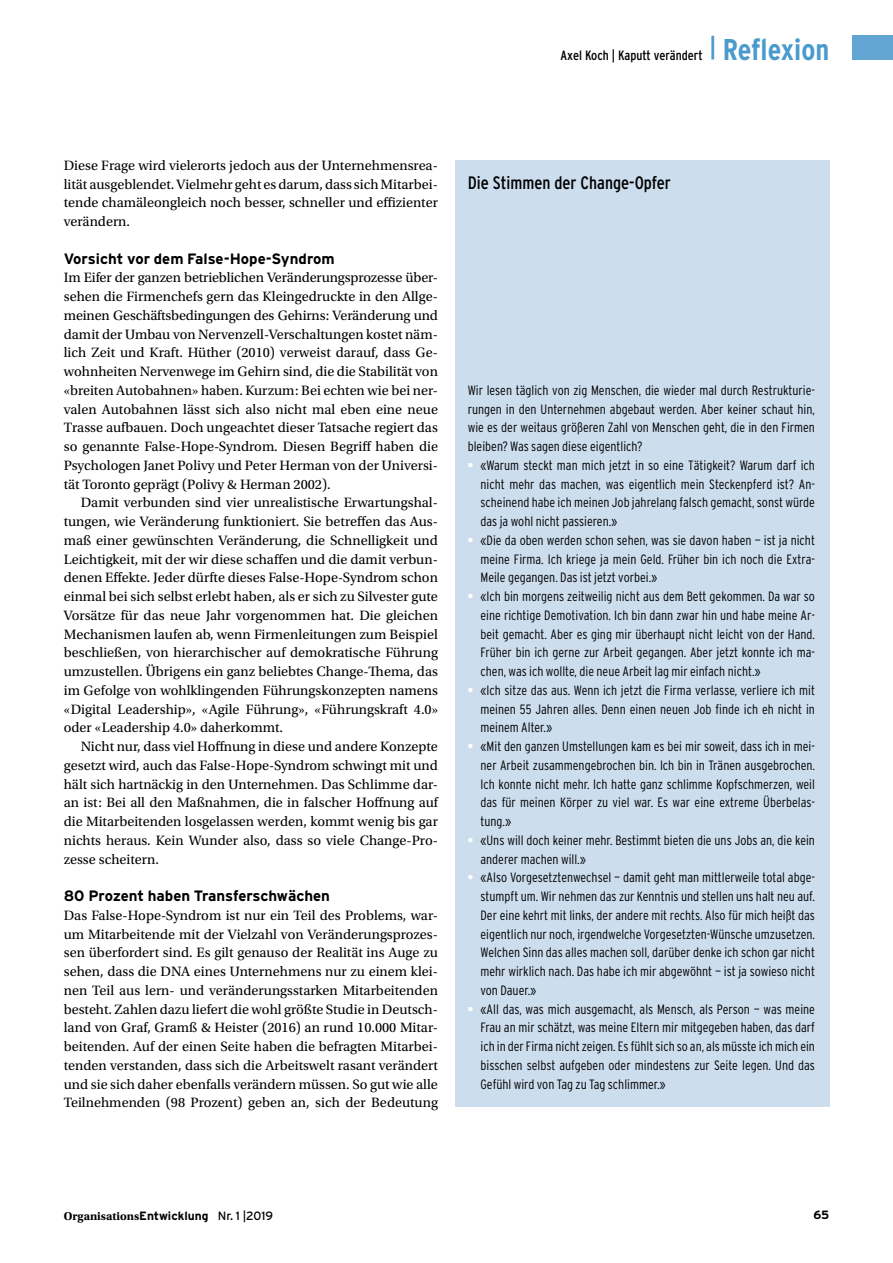
<style>
.page{position:relative;width:893px;height:1263px;background:#fff}
.page>*{position:absolute;margin:0;border:0;box-sizing:border-box;transform-origin:0 0}
.t1{font:condensed 18px "Interstate";color:#000}
.t2{font:700 15px "Interstate";color:#000}
.t3{font:14.25px/18.8px "Utopia Std";color:#000}
.t4{font:300 condensed 13.5px/18.8px "Interstate";color:#000;text-align:justify}
.t5{font:condensed 13.5px "Interstate";color:#000}
.t6{font:700 12px "Utopia Std";color:#000}
.t7{font:700 12px "Interstate";color:#000}
.s1{font-weight:700;font-size:30px;color:#4a9bcd}
.s2{font-weight:700;color:#fff}
.s3{font-family:"Interstate"}
.s4{font-family:"Interstate";font-weight:400}
</style>
<div class="page">
<div style="left:852px;top:36px;width:41px;height:24px;background:#62a4d2"></div>
<div style="left:455px;top:161px;width:374px;height:946px;background:#cde"></div>
<p class="t5" style="left:561px;top:47px;width:270px">Axel Koch | Kaputt verändert <sup>|</sup> <span class="s1">Reflexion</span></p>
<p class="t3" style="left:64px;top:156px;width:376px">Diese Frage wird vielerorts jedoch aus der Unternehmensrea&shy;lität ausgeblendet. Vielmehr geht es darum, dass sich Mitarbei&shy;tende chamäleongleich noch besser, schneller und effizienter verändern.</p>
<p class="t2" style="left:64px;top:250px;width:272px">Vorsicht vor dem False-Hope-Syndrom</p>
<p class="t3" style="left:64px;top:269px;width:376px">Im Eifer der ganzen betrieblichen Veränderungsprozesse über&shy;sehen die Firmenchefs gern das Kleingedruckte in den Allge&shy;meinen Geschäftsbedingungen des Gehirns: Veränderung und damit der Umbau von Nervenzell-Verschaltungen kostet näm&shy;lich Zeit und Kraft. Hüther (2010) verweist darauf, dass Ge&shy;wohnheiten Nervenwege im Gehirn sind, die die Stabilität von «breiten Autobahnen» haben. Kurzum: Bei echten wie bei ner&shy;valen Autobahnen lässt sich also nicht mal eben eine neue Trasse aufbauen. Doch ungeachtet dieser Tatsache regiert das so genannte False-Hope-Syndrom. Diesen Begriff haben die Psychologen Janet Polivy und Peter Herman von der Universi&shy;tät Toronto geprägt (Polivy &amp; Herman 2002).</p>
<p class="t3" style="left:64px;top:494px;width:376px;text-align:justify;text-indent:17px">Damit verbunden sind vier unrealistische Erwartungshal&shy;tungen, wie Veränderung funktioniert. Sie betreffen das Aus&shy;maß einer gewünschten Veränderung, die Schnelligkeit und Leichtigkeit, mit der wir diese schaffen und die damit verbun&shy;denen Effekte. Jeder dürfte dieses False-Hope-Syndrom schon einmal bei sich selbst erlebt haben, als er sich zu Silvester gute Vorsätze für das neue Jahr vorgenommen hat. Die gleichen Mechanismen laufen ab, wenn Firmenleitungen zum Beispiel beschließen, von hierarchischer auf demokratische Führung umzustellen. Übrigens ein ganz beliebtes Change-Thema, das im Gefolge von wohlklingenden Führungskonzepten namens «Digital Leadership», «Agile Führung», «Führungskraft 4.0» oder «Leadership 4.0» daherkommt.</p>
<p class="t3" style="left:64px;top:737px;width:376px;text-indent:17px">Nicht nur, dass viel Hoffnung in diese und andere Konzepte gesetzt wird, auch das False-Hope-Syndrom schwingt mit und hält sich hartnäckig in den Unternehmen. Das Schlimme dar&shy;an ist: Bei all den Maßnahmen, die in falscher Hoffnung auf die Mitarbeitenden losgelassen werden, kommt wenig bis gar nichts heraus. Kein Wunder also, dass so viele Change-Pro&shy;zesse scheitern.</p>
<p class="t2" style="left:64px;top:887px;width:268px">80 Prozent haben Transferschwächen</p>
<p class="t3" style="left:64px;top:906px;width:376px;text-align:justify">Das False-Hope-Syndrom ist nur ein Teil des Problems, war&shy;um Mitarbeitende mit der Vielzahl von Veränderungsprozes&shy;sen überfordert sind. Es gilt genauso der Realität ins Auge zu sehen, dass die DNA eines Unternehmens nur zu einem klei&shy;nen Teil aus lern- und veränderungsstarken Mitarbeitenden besteht. Zahlen dazu liefert die wohl größte Studie in Deutsch&shy;land von Graf, Gramß &amp; Heister (2016) an rund 10.000 Mitar&shy;beitenden. Auf der einen Seite haben die befragten Mitarbei&shy;tenden verstanden, dass sich die Arbeitswelt rasant verändert und sie sich daher ebenfalls verändern müssen. So gut wie alle Teilnehmenden (98 Prozent) geben an, sich der Bedeutung</p>
<p class="t1" style="left:468px;top:172px;width:205px">Die Stimmen der Change-Opfer</p>
<p class="t4" style="left:468px;top:381px;width:349px">Wir lesen täglich von zig Menschen, die wieder mal durch Restrukturie&shy;rungen in den Unternehmen abgebaut werden. Aber keiner schaut hin, wie es der weitaus größeren Zahl von Menschen geht, die in den Firmen bleiben? Was sagen diese eigentlich?</p>
<p class="t4" style="left:480px;top:456px;width:336px;text-indent:-13px"><span class="s2">•</span> «Warum steckt man mich jetzt in so eine Tätigkeit? Warum darf ich nicht mehr das machen, was eigentlich mein Steckenpferd ist? An&shy;scheinend habe ich meinen Job jahrelang falsch gemacht, sonst würde das ja wohl nicht passieren.»</p>
<p class="t4" style="left:480px;top:531px;width:336px;text-indent:-13px"><span class="s2">•</span> «Die da oben werden schon sehen, was sie davon haben — ist ja nicht meine Firma. Ich kriege ja mein Geld. Früher bin ich noch die Extra-Meile gegangen. Das ist jetzt vorbei.»</p>
<p class="t4" style="left:480px;top:587px;width:336px;text-indent:-13px"><span class="s2">•</span> «Ich bin morgens zeitweilig nicht aus dem Bett gekommen. Da war so eine richtige Demotivation. Ich bin dann zwar hin und habe meine Ar&shy;beit gemacht. Aber es ging mir überhaupt nicht leicht von der Hand.<br>Früher bin ich gerne zur Arbeit gegangen. Aber jetzt konnte ich ma&shy;chen, was ich wollte, die neue Arbeit lag mir einfach nicht.»</p>
<p class="t4" style="left:480px;top:681px;width:336px;text-indent:-13px"><span class="s2">•</span> «Ich sitze das aus. Wenn ich jetzt die Firma verlasse, verliere ich mit meinen 55 Jahren alles. Denn einen neuen Job finde ich eh nicht in meinem Alter.»</p>
<p class="t4" style="left:480px;top:737px;width:336px;text-indent:-13px"><span class="s2">•</span> «Mit den ganzen Umstellungen kam es bei mir soweit, dass ich in mei&shy;ner Arbeit zusammengebrochen bin. Ich bin in Tränen ausgebrochen.<br>Ich konnte nicht mehr. Ich hatte ganz schlimme Kopfschmerzen, weil das für meinen Körper zu viel war. Es war eine extreme Überbelas&shy;tung.»</p>
<p class="t4" style="left:480px;top:831px;width:336px;text-indent:-13px"><span class="s2">•</span> «Uns will doch keiner mehr. Bestimmt bieten die uns Jobs an, die kein anderer machen will.»</p>
<p class="t4" style="left:480px;top:868px;width:336px;text-indent:-13px"><span class="s2">•</span> «Also Vorgesetztenwechsel — damit geht man mittlerweile total abge&shy;stumpft um. Wir nehmen das zur Kenntnis und stellen uns halt neu auf.<br>Der eine kehrt mit links, der andere mit rechts. Also für mich heißt das eigentlich nur noch, irgendwelche Vorgesetzten-Wünsche umzusetzen.<br>Welchen Sinn das alles machen soll, darüber denke ich schon gar nicht mehr wirklich nach. Das habe ich mir abgewöhnt — ist ja sowieso nicht von Dauer.»</p>
<p class="t4" style="left:480px;top:999px;width:336px;text-indent:-13px"><span class="s2">•</span> «All das, was mich ausgemacht, als Mensch, als Person — was meine Frau an mir schätzt, was meine Eltern mir mitgegeben haben, das darf ich in der Firma nicht zeigen. Es fühlt sich so an, als müsste ich mich ein bisschen selbst aufgeben oder mindestens zur Seite legen. Und das Gefühl wird von Tag zu Tag schlimmer.»</p>
<p class="t6" style="left:64px;top:1209px;width:211px">Organisations<span class="s3">Entwicklung</span> <span class="s4">Nr. 1 |2019</span></p>
<p class="t7" style="left:813px;top:1208px;width:17px">65</p>
</div>
